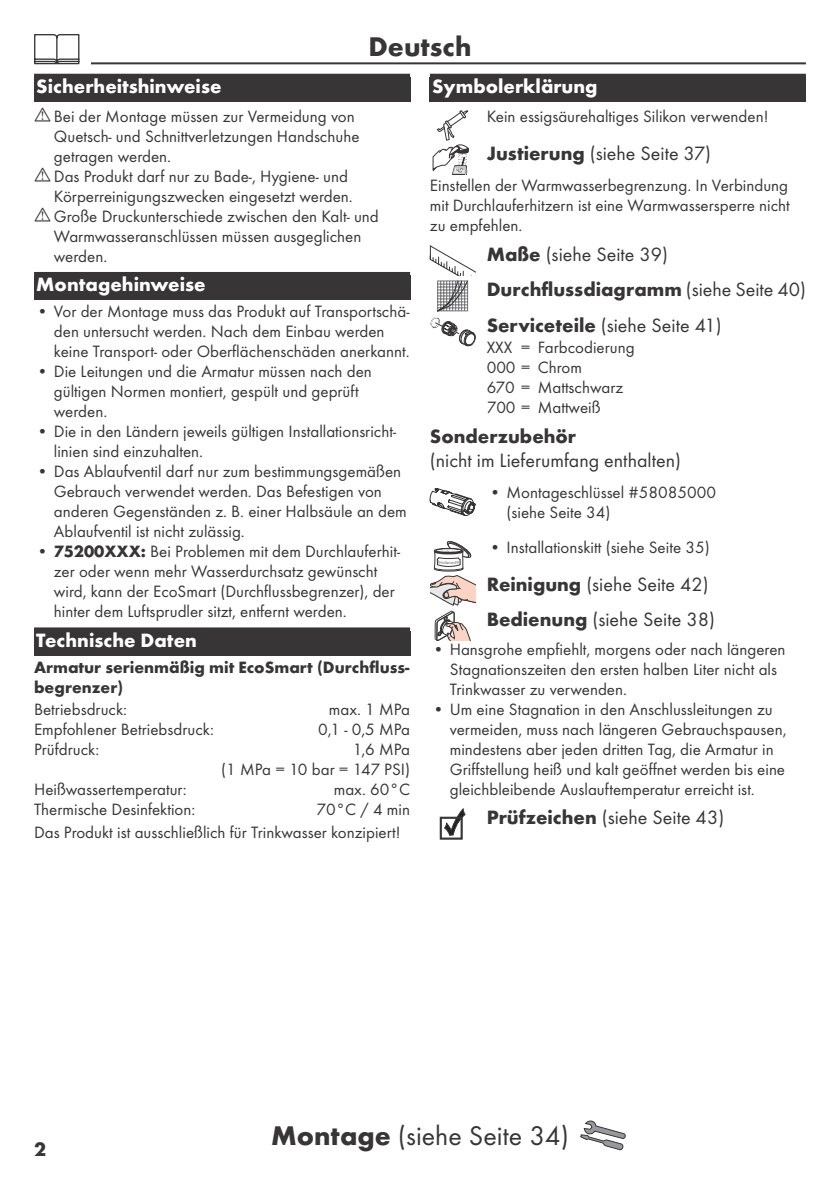
<style>
.page{position:relative;width:840px;height:1191px;background:#fff}
.page>*{position:absolute;margin:0;border:0;box-sizing:border-box;transform-origin:0 0}
.t1{font:28px "Futura TOT Boo";color:#373535}
.t2{font:700 28px "Futura TOT";color:#373535}
.t3{font:20px/35.4px "Futura TOT Boo";color:#373535}
.t4{font:700 20px "Futura TOT";color:#fff}
.t5{font:700 20px "Futura TOT";color:#373535}
.t6{font:17px/20px "Futura TOT Boo";color:#373535}
.t7{font:700 17px/20px "Futura TOT";color:#373535}
.s1{font-family:"Futura TOT";font-weight:700}
.s2{font-family:"Futura TOT Boo";font-weight:400}
</style>
<div class="page">
<hr style="left:34px;top:62px;width:771px;height:2px;background:#373535">
<div style="left:23px;top:34px;width:68px;height:34px;background:#fff"></div>
<svg style="left:34px;top:34px;width:45px;height:30px"></svg>
<svg style="left:580px;top:1120px;width:45px;height:30px"></svg>
<div style="left:34px;top:74px;width:376px;height:28px;background:#373535"></div>
<div style="left:34px;top:272px;width:376px;height:28px;background:#373535"></div>
<div style="left:34px;top:627px;width:376px;height:28px;background:#373535"></div>
<div style="left:429px;top:74px;width:376px;height:28px;background:#373535"></div>
<svg style="left:432px;top:110px;width:36px;height:65px"></svg>
<svg style="left:429px;top:245px;width:46px;height:101px"></svg>
<svg style="left:429px;top:488px;width:46px;height:28px"></svg>
<svg style="left:430px;top:541px;width:45px;height:64px"></svg>
<svg style="left:434px;top:611px;width:36px;height:30px"></svg>
<svg style="left:440px;top:809px;width:25px;height:30px"></svg>
<h1 class="t2" style="left:368px;top:29px;width:104px">Deutsch</h1>
<p class="t4" style="left:36px;top:74px;width:186px">Sicherheitshinweise</p>
<p class="t6" style="left:54px;top:106px;width:326px">Bei der Montage müssen zur Vermeidung von Quetsch- und Schnittverletzungen Handschuhe getragen werden.<br>Das Produkt darf nur zu Bade-, Hygiene- und Körperreinigungszwecken eingesetzt werden.<br>Große Druckunterschiede zwischen den Kalt- und Warmwasseranschlüssen müssen ausgeglichen werden.</p>
<p class="t4" style="left:36px;top:272px;width:171px">Montagehinweise</p>
<p class="t6" style="left:54px;top:301px;width:357px;text-indent:-17px">• Vor der Montage muss das Produkt auf Transportschä&shy;den untersucht werden. Nach dem Einbau werden keine Transport- oder Oberflächenschäden anerkannt.</p>
<p class="t6" style="left:54px;top:361px;width:319px;text-indent:-17px">• Die Leitungen und die Armatur müssen nach den gültigen Normen montiert, gespült und geprüft werden.</p>
<p class="t6" style="left:54px;top:421px;width:343px;text-indent:-17px">• Die in den Ländern jeweils gültigen Installationsricht&shy;linien sind einzuhalten.</p>
<p class="t6" style="left:54px;top:461px;width:354px;text-indent:-17px">• Das Ablaufventil darf nur zum bestimmungsgemäßen Gebrauch verwendet werden. Das Befestigen von anderen Gegenständen z. B. einer Halbsäule an dem Ablaufventil ist nicht zulässig.</p>
<p class="t6" style="left:54px;top:541px;width:347px;text-indent:-17px">• <span class="s1">75200XXX:</span> Bei Problemen mit dem Durchlauferhit&shy;zer oder wenn mehr Wasserdurchsatz gewünscht wird, kann der EcoSmart (Durchflussbegrenzer), der hinter dem Luftsprudler sitzt, entfernt werden.</p>
<p class="t4" style="left:36px;top:628px;width:162px">Technische Daten</p>
<p class="t7" style="left:34px;top:656px;width:376px">Armatur serienmäßig mit EcoSmart (Durchfluss&shy;begrenzer)</p>
<p class="t6" style="left:34px;top:699px;width:95px">Betriebsdruck:</p>
<p class="t6" style="left:329px;top:699px;width:83px">max. 1 MPa</p>
<p class="t6" style="left:34px;top:719px;width:181px">Empfohlener Betriebsdruck:</p>
<p class="t6" style="left:318px;top:719px;width:93px">0,1 - 0,5 MPa</p>
<p class="t6" style="left:34px;top:739px;width:67px">Prüfdruck:</p>
<p class="t6" style="left:221px;top:739px;width:190px;text-align:right">1,6 MPa<br>(1 MPa = 10 bar = 147 PSI)</p>
<p class="t6" style="left:34px;top:779px;width:154px">Heißwassertemperatur:</p>
<p class="t6" style="left:333px;top:779px;width:78px">max. 60°C</p>
<p class="t6" style="left:34px;top:799px;width:163px">Thermische Desinfektion:</p>
<p class="t6" style="left:34px;top:798px;width:377px;line-height:22.8px;text-indent:282px">70°C / 4 min<br>Das Produkt ist ausschließlich für Trinkwasser konzipiert!</p>
<p class="t4" style="left:432px;top:74px;width:167px">Symbolerklärung</p>
<p class="t6" style="left:486px;top:106px;width:283px">Kein essigsäurehaltiges Silikon verwenden!</p>
<p class="t3" style="left:486px;top:135px;width:226px"><span class="s1">Justierung</span> (siehe Seite 37)</p>
<p class="t6" style="left:429px;top:175px;width:361px;text-align:justify">Einstellen der Warmwasserbegrenzung. In Verbindung mit Durchlauferhitzern ist eine Warmwassersperre nicht zu empfehlen.</p>
<p class="t3" style="left:486px;top:236px;width:183px"><span class="s1">Maße</span> (siehe Seite 39)</p>
<p class="t5" style="left:486px;top:277px;width:320px">Durchflussdiagramm <span class="s2">(siehe Seite 40)</span></p>
<p class="t3" style="left:486px;top:307px;width:236px"><span class="s1">Serviceteile</span> (siehe Seite 41)</p>
<p class="t6" style="left:486px;top:337px;width:149px">XXX = Farbcodierung<br>000 = Chrom<br>670 = Mattschwarz<br>700 = Mattweiß</p>
<p class="t5" style="left:429px;top:424px;width:148px">Sonderzubehör</p>
<p class="t3" style="left:429px;top:442px;width:252px">(nicht im Lieferumfang enthalten)</p>
<p class="t6" style="left:506px;top:482px;width:211px;text-indent:-17px">• Montageschlüssel #58085000 (siehe Seite 34)</p>
<p class="t6" style="left:489px;top:537px;width:221px">• Installationskitt (siehe Seite 35)</p>
<p class="t3" style="left:486px;top:566px;width:229px"><span class="s1">Reinigung</span> (siehe Seite 42)<br><span class="s1">Bedienung</span> (siehe Seite 38)</p>
<p class="t6" style="left:449px;top:639px;width:337px;text-indent:-17px">• Hansgrohe empfiehlt, morgens oder nach längeren<br>Stagnationszeiten den ersten halben Liter nicht als<br>Trinkwasser zu verwenden.</p>
<p class="t6" style="left:449px;top:699px;width:338px;text-indent:-17px">• Um eine Stagnation in den Anschlussleitungen zu vermeiden, muss nach längeren Gebrauchspausen, mindestens aber jeden dritten Tag, die Armatur in Griffstellung heiß und kalt geöffnet werden bis eine gleichbleibende Auslauftemperatur erreicht ist.</p>
<p class="t3" style="left:486px;top:800px;width:239px"><span class="s1">Prüfzeichen</span> (siehe Seite 43)</p>
<p class="t5" style="left:34px;top:1136px;width:13px">2</p>
<h1 class="t1" style="left:271px;top:1119px;width:299px"><span class="s1">Montage</span> (siehe Seite 34)</h1>
</div>
